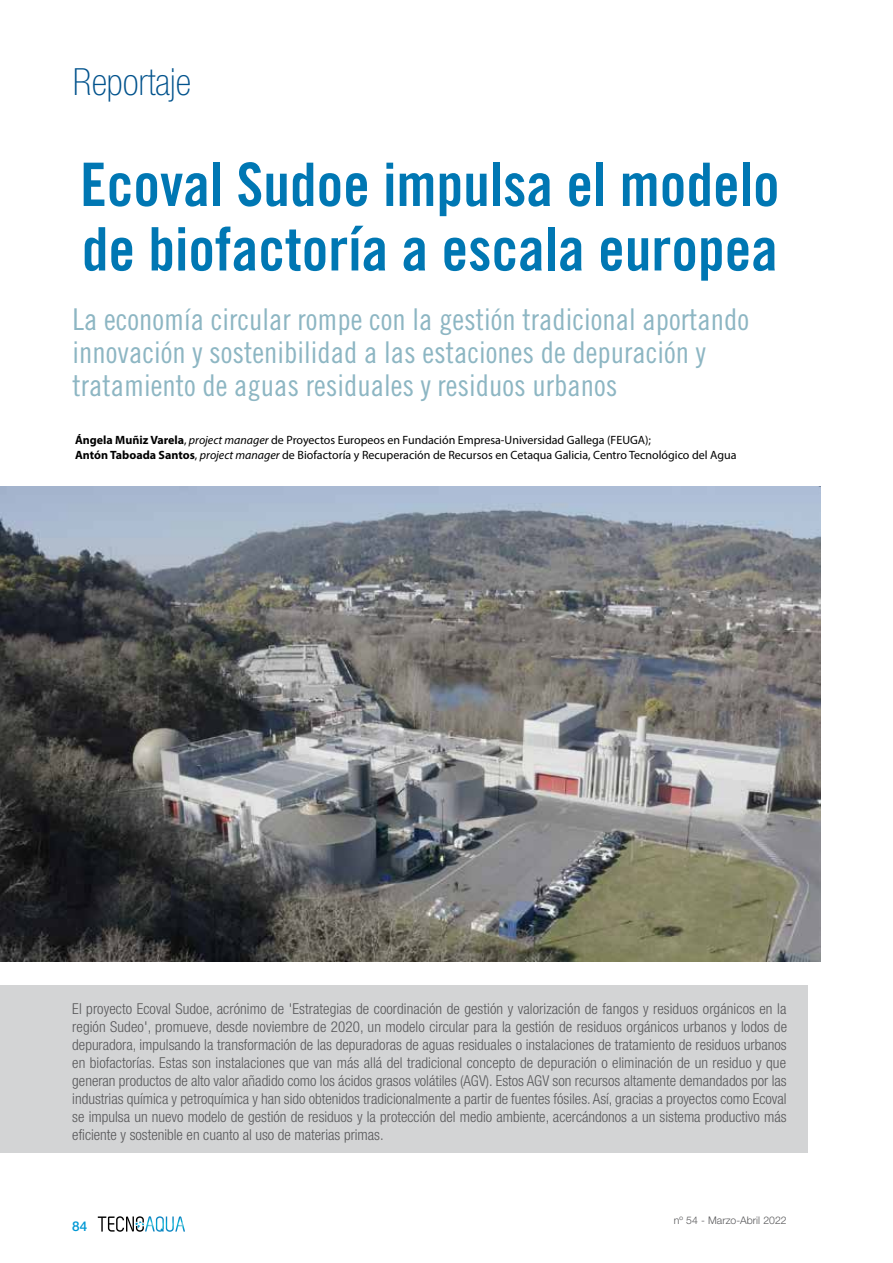
<style>
.page{position:relative;width:893px;height:1263px;background:#fff}
.page>*{position:absolute;margin:0;border:0;box-sizing:border-box;transform-origin:0 0}
.t1{font:60px/64.5px "Trade Gothic LT Std Bd Cn 20";color:#0077b3}
.t2{font:100 condensed 37.5px "Helvetica Neue LT Std";color:#00528c}
.t3{font:30px/33px "Trade Gothic LT Std Cn 18";color:#8db6c3}
.t4{font:300 condensed 15px/18px "Helvetica Neue LT Std";color:#58585a;text-align:justify}
.t5{font:500 13.5px "Helvetica Neue LT Std";color:#0098d4}
.t6{font:12px/15px "Myriad Pro";color:#000}
.t7{font:300 10.5px "Helvetica Neue LT Std";color:#58585a}
.s1{font-weight:700}
.s2{font-style:italic}
</style>
<div class="page">
<svg style="left:98px;top:1216px;width:87px;height:16px"></svg>
<div style="left:0;top:985px;width:808px;height:168px;background:#d3d4d5"></div>
<img style="left:0;top:487px;width:821px;height:475px">
<h2 class="t2" style="left:73px;top:61px;width:120px">Reportaje</h2>
<h1 class="t1" style="left:80px;top:152px;width:701px">Ecoval Sudoe impulsa el modelo de biofactoría a escala europea</h1>
<h3 class="t3" style="left:73px;top:302px;width:678px">La economía circular rompe con la gestión tradicional aportando innovación y sostenibilidad a las estaciones de depuración y tratamiento de aguas residuales y residuos urbanos</h3>
<p class="t6" style="left:75px;top:432px;width:663px"><span class="s1">Ángela Muñiz Varela</span>, <span class="s2">project manager</span> de Proyectos Europeos en Fundación Empresa-Universidad Gallega (FEUGA);<br><span class="s1">Antón Taboada Santos</span>, <span class="s2">project manager</span> de Biofactoría y Recuperación de Recursos en Cetaqua Galicia, Centro Tecnológico del Agua</p>
<p class="t4" style="left:72px;top:999px;width:716px">El proyecto Ecoval Sudoe, acrónimo de 'Estrategias de coordinación de gestión y valorización de fangos y residuos orgánicos en la región Sudeo', promueve, desde noviembre de 2020, un modelo circular para la gestión de residuos orgánicos urbanos y lodos de depuradora, impulsando la transformación de las depuradoras de aguas residuales o instalaciones de tratamiento de residuos urbanos en biofactorías. Estas son instalaciones que van más allá del tradicional concepto de depuración o eliminación de un residuo y que generan productos de alto valor añadido como los ácidos grasos volátiles (AGV). Estos AGV son recursos altamente demandados por las industrias química y petroquímica y han sido obtenidos tradicionalmente a partir de fuentes fósiles. Así, gracias a proyectos como Ecoval se impulsa un nuevo modelo de gestión de residuos y la protección del medio ambiente, acercándonos a un sistema productivo más eficiente y sostenible en cuanto al uso de materias primas.</p>
<p class="t5" style="left:72px;top:1218px;width:17px">84</p>
<p class="t7" style="left:674px;top:1213px;width:114px">nº 54 - Marzo-Abril 2022</p>
</div>
